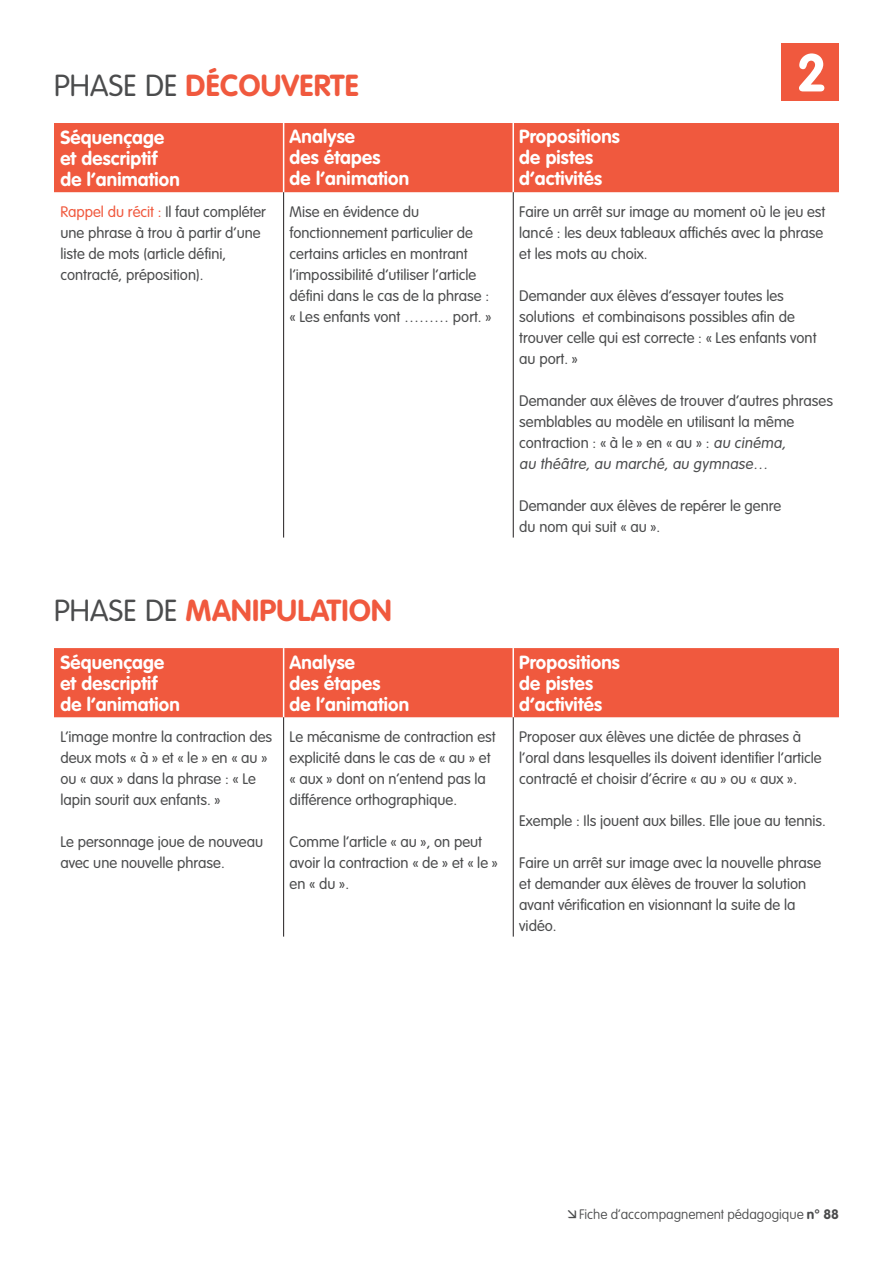
<style>
.page{position:relative;width:893px;height:1263px;background:#fff}
.page>*{position:absolute;margin:0;border:0;box-sizing:border-box;transform-origin:0 0}
.t1{font:700 52.5px "VAG Rounded Std";color:#fff}
._03_Tablo_Surtitre_G{font:700 30px "VAG Rounded Std";letter-spacing:.01em;color:#f0593e}
._03_Tablo_Titre_têti{font:700 18.75px/21px "VAG Rounded Std";letter-spacing:.01em;color:#fff}
._04_Tablo_Txt_couran{font:300 15px/21px "VAG Rounded Std";color:#4b4c4d}
.t2{font:100 13.5px "VAG Rounded Std";color:#4b4c4d}
.s1{font-weight:300;color:#4b4c4d}
.s2{color:#f0593e}
.s3{font-weight:700}
</style>
<div class="page">
<div style="left:781px;top:43px;width:58px;height:58px;background:#f0593e"></div>
<div style="left:54px;top:123px;width:785px;height:69px;background:#f0593e"></div>
<hr style="left:283px;top:123px;width:1px;height:69px;background:#fff">
<hr style="left:512px;top:123px;width:2px;height:69px;background:#fff">
<hr style="left:283px;top:192px;width:1px;height:345px;background:#231f20">
<hr style="left:513px;top:192px;width:1px;height:345px;background:#231f20">
<div style="left:54px;top:648px;width:785px;height:69px;background:#f0593e"></div>
<hr style="left:283px;top:648px;width:1px;height:69px;background:#fff">
<hr style="left:512px;top:648px;width:2px;height:69px;background:#fff">
<hr style="left:283px;top:717px;width:1px;height:219px;background:#231f20">
<hr style="left:513px;top:717px;width:1px;height:219px;background:#231f20">
<p class="_03_Tablo_Surtitre_G" style="left:54px;top:68px;width:306px"><span class="s1">PHASE DE</span> DÉCOUVERTE</p>
<p class="t1" style="left:797px;top:42px;width:32px">2</p>
<p class="_03_Tablo_Titre_têti" style="left:60px;top:127px;width:121px">Séquençage et descriptif de l’animation</p>
<p class="_03_Tablo_Titre_têti" style="left:290px;top:127px;width:121px">Analyse<br>des étapes<br>de l’animation</p>
<p class="_03_Tablo_Titre_têti" style="left:519px;top:127px;width:102px">Propositions de pistes d’activités</p>
<p class="_04_Tablo_Txt_couran" style="left:60px;top:201px;width:207px"><span class="s2">Rappel du récit :</span> Il faut compléter une phrase à trou à partir d’une liste de mots (article défini, contracté, préposition).</p>
<p class="_04_Tablo_Txt_couran" style="left:290px;top:201px;width:203px">Mise en évidence du fonctionnement particulier de certains articles en montrant l’impossibilité d’utiliser l’article défini dans le cas de la phrase : « Les enfants vont ……… port. »</p>
<p class="_04_Tablo_Txt_couran" style="left:519px;top:201px;width:308px">Faire un arrêt sur image au moment où le jeu est lancé : les deux tableaux affichés avec la phrase et les mots au choix.</p>
<p class="_04_Tablo_Txt_couran" style="left:519px;top:285px;width:299px">Demander aux élèves d’essayer toutes les solutions et combinaisons possibles afin de trouver celle qui est correcte : « Les enfants vont au port. »</p>
<p class="_04_Tablo_Txt_couran" style="left:519px;top:390px;width:315px">Demander aux élèves de trouver d’autres phrases semblables au modèle en utilisant la même contraction : « à le » en « au » : au cinéma,<br>au théâtre, au marché, au gymnase…</p>
<p class="_04_Tablo_Txt_couran" style="left:519px;top:495px;width:264px">Demander aux élèves de repérer le genre du nom qui suit « au ».</p>
<p class="_03_Tablo_Surtitre_G" style="left:54px;top:593px;width:339px"><span class="s1">PHASE DE</span> MANIPULATION</p>
<p class="_03_Tablo_Titre_têti" style="left:60px;top:652px;width:121px">Séquençage et descriptif de l’animation</p>
<p class="_03_Tablo_Titre_têti" style="left:290px;top:652px;width:121px">Analyse<br>des étapes<br>de l’animation</p>
<p class="_03_Tablo_Titre_têti" style="left:519px;top:652px;width:102px">Propositions de pistes d’activités</p>
<p class="_04_Tablo_Txt_couran" style="left:60px;top:726px;width:213px">L’image montre la contraction des deux mots « à » et « le » en « au » ou « aux » dans la phrase : « Le lapin sourit aux enfants. »</p>
<p class="_04_Tablo_Txt_couran" style="left:60px;top:831px;width:204px">Le personnage joue de nouveau avec une nouvelle phrase.</p>
<p class="_04_Tablo_Txt_couran" style="left:290px;top:726px;width:208px">Le mécanisme de contraction est explicité dans le cas de « au » et « aux » dont on n’entend pas la différence orthographique.</p>
<p class="_04_Tablo_Txt_couran" style="left:290px;top:831px;width:210px">Comme l’article « au », on peut avoir la contraction « de » et « le » en « du ».</p>
<p class="_04_Tablo_Txt_couran" style="left:519px;top:726px;width:304px">Proposer aux élèves une dictée de phrases à l’oral dans lesquelles ils doivent identifier l’article contracté et choisir d’écrire « au » ou « aux ».</p>
<p class="_04_Tablo_Txt_couran" style="left:519px;top:810px;width:308px">Exemple : Ils jouent aux billes. Elle joue au tennis.</p>
<p class="_04_Tablo_Txt_couran" style="left:519px;top:852px;width:304px">Faire un arrêt sur image avec la nouvelle phrase et demander aux élèves de trouver la solution avant vérification en visionnant la suite de la vidéo.</p>
<p class="t2" style="left:579px;top:1207px;width:261px">Fiche d’accompagnement pédagogique <span class="s3">n° 88</span></p>
</div>
